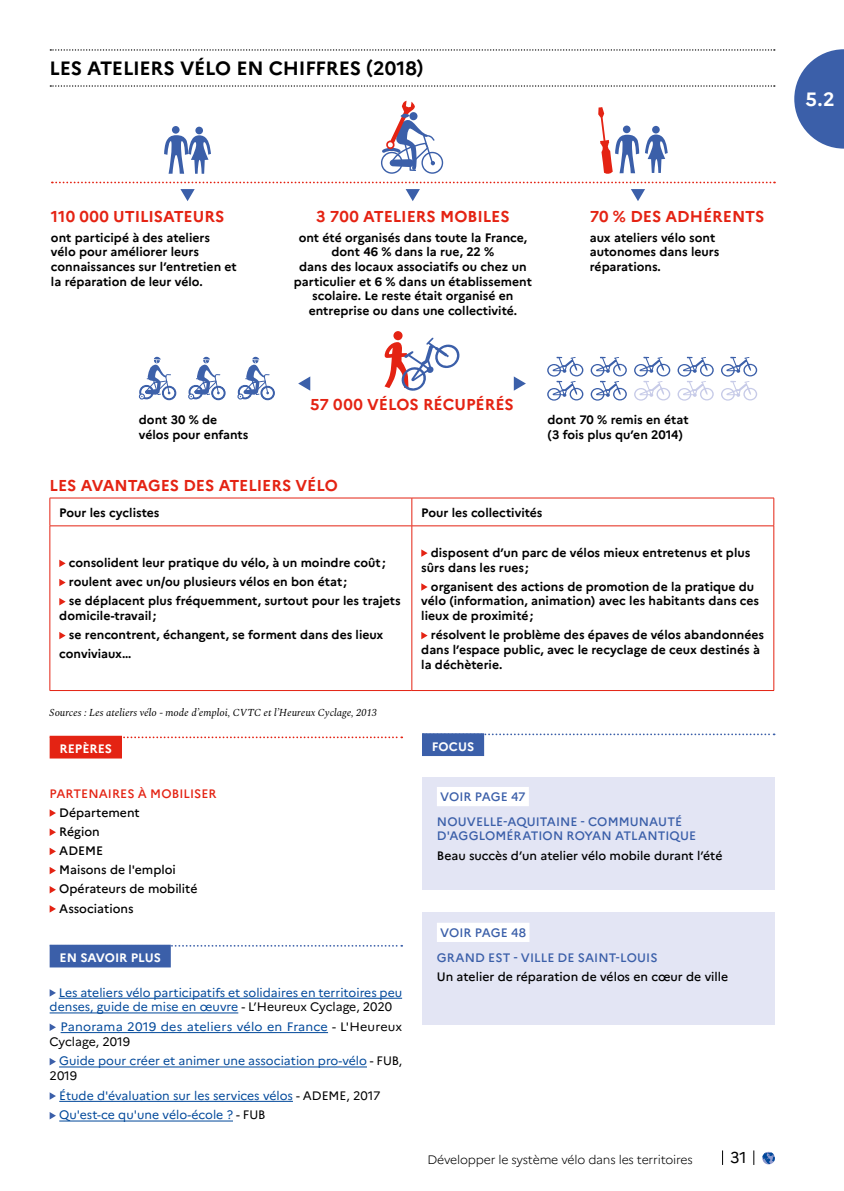
<style>
.page{position:relative;width:844px;height:1191px;background:#fff}
.page>*{position:absolute;margin:0;border:0;box-sizing:border-box;transform-origin:0 0}
.titre_1{font:700 19.25px "Marianne";letter-spacing:-.01em;color:#000}
.theme_2{font:700 19.25px "Marianne";color:#fff}
.Sous_titre_rouge{font:700 15.75px "Marianne";color:#e42313}
.t1{font:15.75px "Marianne";color:#000}
.texte_reperes{font:700 12.25px/14.7px "Marianne";color:#000}
.Texte_courant_7pt{font:12.25px/14.7px "Marianne";color:#00489a}
.texte_reperes-2{font:500 12.25px "Marianne";color:#000}
.lieu_focus{font:500 12.25px/14.7px "Marianne";letter-spacing:.005em;color:#3b5fa9}
.t2{font:300 12.25px "Marianne";letter-spacing:-.015em;color:#000}
.titre_rouge_repère{font:500 12.25px "Marianne";letter-spacing:.005em;color:#e42313}
.renvoi_page{font:500 12.25px "Marianne";letter-spacing:-.005em;color:#3b5fa9}
.en_savoir_plus{font:700 12.25px "Marianne";color:#fff}
.reperes{font:700 12.25px "Marianne";color:#fff}
.légende{font:italic 10.5px "Spectral";color:#000}
.s1{color:#000}
</style>
<div class="page">
<svg style="left:762px;top:1151px;width:12px;height:13px"></svg>
<svg style="left:753px;top:1150px;width:1px;height:15px"></svg>
<svg style="left:722px;top:1150px;width:1px;height:15px"></svg>
<svg style="left:50px;top:49px;width:724px;height:2px"></svg>
<svg style="left:50px;top:85px;width:724px;height:2px"></svg>
<svg style="left:123px;top:736px;width:279px;height:2px"></svg>
<div style="left:50px;top:735px;width:72px;height:23px;background:#e42313"></div>
<svg style="left:171px;top:945px;width:231px;height:1px"></svg>
<div style="left:50px;top:944px;width:121px;height:23px;background:#3b5fa9"></div>
<hr style="left:59px;top:997px;width:343px;height:1px;background:#00489a">
<hr style="left:50px;top:1012px;width:188px;height:1px;background:#00489a">
<hr style="left:61px;top:1032px;width:267px;height:1px;background:#00489a">
<hr style="left:59px;top:1066px;width:308px;height:1px;background:#00489a">
<hr style="left:59px;top:1100px;width:234px;height:1px;background:#00489a">
<hr style="left:59px;top:1120px;width:174px;height:1px;background:#00489a">
<svg style="left:50px;top:809px;width:6px;height:7px"></svg>
<svg style="left:50px;top:828px;width:6px;height:8px"></svg>
<svg style="left:50px;top:848px;width:6px;height:7px"></svg>
<svg style="left:50px;top:867px;width:6px;height:7px"></svg>
<svg style="left:50px;top:886px;width:6px;height:7px"></svg>
<svg style="left:50px;top:905px;width:6px;height:7px"></svg>
<svg style="left:50px;top:989px;width:6px;height:7px"></svg>
<svg style="left:50px;top:1024px;width:6px;height:7px"></svg>
<svg style="left:50px;top:1058px;width:6px;height:7px"></svg>
<svg style="left:50px;top:1092px;width:6px;height:7px"></svg>
<svg style="left:50px;top:1112px;width:6px;height:7px"></svg>
<svg style="left:484px;top:733px;width:290px;height:2px"></svg>
<div style="left:422px;top:733px;width:62px;height:23px;background:#3b5fa9"></div>
<div style="left:422px;top:777px;width:352px;height:112px;background:#e3e5f4"></div>
<div style="left:437px;top:787px;width:91px;height:19px;background:#fff"></div>
<div style="left:422px;top:912px;width:352px;height:113px;background:#e3e5f4"></div>
<div style="left:437px;top:922px;width:92px;height:20px;background:#fff"></div>
<svg style="left:50px;top:499px;width:1px;height:26px"></svg>
<hr style="left:50px;top:526px;width:1px;height:164px;background:#e42313">
<hr style="left:50px;top:498px;width:362px;height:1px;background:#e42313">
<hr style="left:412px;top:498px;width:361px;height:1px;background:#e42313">
<svg style="left:411px;top:498px;width:1px;height:27px"></svg>
<svg style="left:773px;top:498px;width:1px;height:27px"></svg>
<hr style="left:411px;top:526px;width:1px;height:164px;background:#e42313">
<hr style="left:773px;top:526px;width:1px;height:164px;background:#e42313">
<hr style="left:50px;top:525px;width:362px;height:1px;background:#e42313">
<hr style="left:412px;top:525px;width:361px;height:1px;background:#e42313">
<hr style="left:50px;top:690px;width:362px;height:1px;background:#e42313">
<hr style="left:412px;top:690px;width:361px;height:1px;background:#e42313">
<svg style="left:59px;top:559px;width:7px;height:8px"></svg>
<svg style="left:59px;top:579px;width:7px;height:7px"></svg>
<svg style="left:59px;top:598px;width:7px;height:7px"></svg>
<svg style="left:59px;top:632px;width:7px;height:7px"></svg>
<svg style="left:421px;top:549px;width:6px;height:8px"></svg>
<svg style="left:421px;top:583px;width:6px;height:8px"></svg>
<svg style="left:421px;top:632px;width:6px;height:7px"></svg>
<svg style="left:405px;top:189px;width:15px;height:12px"></svg>
<svg style="left:631px;top:189px;width:14px;height:12px"></svg>
<svg style="left:164px;top:126px;width:47px;height:48px"></svg>
<svg style="left:180px;top:189px;width:15px;height:12px"></svg>
<svg style="left:547px;top:357px;width:36px;height:44px"></svg>
<svg style="left:590px;top:357px;width:36px;height:44px"></svg>
<svg style="left:677px;top:357px;width:36px;height:44px"></svg>
<svg style="left:634px;top:357px;width:36px;height:44px"></svg>
<svg style="left:721px;top:357px;width:36px;height:44px"></svg>
<svg style="left:52px;top:182px;width:722px;height:1px"></svg>
<svg style="left:598px;top:107px;width:69px;height:67px"></svg>
<svg style="left:381px;top:101px;width:62px;height:73px"></svg>
<svg style="left:513px;top:376px;width:13px;height:15px"></svg>
<svg style="left:298px;top:376px;width:12px;height:15px"></svg>
<div style="left:393px;top:331px;width:9px;height:9px;background:#e42313;border-radius:50%"></div>
<svg style="left:384px;top:337px;width:76px;height:54px"></svg>
<svg style="left:237px;top:357px;width:38px;height:44px"></svg>
<svg style="left:188px;top:357px;width:38px;height:44px"></svg>
<svg style="left:139px;top:357px;width:38px;height:44px"></svg>
<svg style="left:794px;top:49px;width:49px;height:100px"></svg>
<p class="titre_1" style="left:50px;top:57px;width:375px">LES ATELIERS VÉLO EN CHIFFRES (2018)</p>
<p class="Sous_titre_rouge" style="left:51px;top:207px;width:175px">110 000 UTILISATEURS</p>
<p class="texte_reperes" style="left:51px;top:230px;width:187px">ont participé à des ateliers vélo pour améliorer leurs connaissances sur l’entretien et la réparation de leur vélo.</p>
<p class="Sous_titre_rouge" style="left:316px;top:207px;width:195px">3 700 ATELIERS MOBILES</p>
<p class="texte_reperes" style="left:294px;top:230px;width:239px;text-align:center">ont été organisés dans toute la France, dont 46 % dans la rue, 22 %<br>dans des locaux associatifs ou chez un particulier et 6 % dans un établissement scolaire. Le reste était organisé en entreprise ou dans une collectivité.</p>
<p class="Sous_titre_rouge" style="left:310px;top:395px;width:205px">57 000 VÉLOS RÉCUPÉRÉS</p>
<p class="Sous_titre_rouge" style="left:589px;top:207px;width:176px">70 % DES ADHÉRENTS</p>
<p class="texte_reperes" style="left:589px;top:230px;width:131px">aux ateliers vélo sont autonomes dans leurs réparations.</p>
<p class="texte_reperes" style="left:139px;top:412px;width:111px">dont 30 % de vélos pour enfants</p>
<p class="texte_reperes" style="left:547px;top:412px;width:142px">dont 70 % remis en état (3 fois plus qu’en 2014)</p>
<p class="Sous_titre_rouge" style="left:50px;top:475px;width:290px">LES AVANTAGES DES ATELIERS VÉLO</p>
<p class="texte_reperes" style="left:59px;top:505px;width:102px">Pour les cyclistes</p>
<p class="texte_reperes" style="left:421px;top:505px;width:123px">Pour les collectivités</p>
<p class="texte_reperes" style="left:69px;top:555px;width:318px">consolident leur pratique du vélo, à un moindre coût ;</p>
<p class="texte_reperes" style="left:69px;top:574px;width:280px">roulent avec un/ou plusieurs vélos en bon état ;</p>
<p class="texte_reperes" style="left:59px;top:593px;width:343px;text-indent:10px">se déplacent plus fréquemment, surtout pour les trajets domicile-travail;</p>
<p class="texte_reperes" style="left:69px;top:627px;width:316px">se rencontrent, échangent, se forment dans des lieux</p>
<p class="texte_reperes" style="left:59px;top:647px;width:74px">conviviaux…</p>
<p class="texte_reperes" style="left:421px;top:545px;width:330px;text-indent:10px">disposent d’un parc de vélos mieux entretenus et plus sûrs dans les rues ;</p>
<p class="texte_reperes" style="left:421px;top:579px;width:339px;text-indent:10px">organisent des actions de promotion de la pratique du vélo (information, animation) avec les habitants dans ces lieux de proximité;</p>
<p class="texte_reperes" style="left:421px;top:627px;width:344px;text-indent:10px">résolvent le problème des épaves de vélos abandonnées dans l’espace public, avec le recyclage de ceux destinés à la déchèterie.</p>
<p class="légende" style="left:50px;top:705px;width:329px">Sources : Les ateliers vélo - mode d’emploi, CVTC et l’Heureux Cyclage, 2013</p>
<p class="reperes" style="left:60px;top:741px;width:54px">REPÈRES</p>
<p class="titre_rouge_repère" style="left:50px;top:785px;width:168px">PARTENAIRES À MOBILISER</p>
<p class="texte_reperes-2" style="left:59px;top:805px;width:82px">Département</p>
<p class="texte_reperes-2" style="left:59px;top:824px;width:42px">Région</p>
<p class="texte_reperes-2" style="left:59px;top:843px;width:45px">ADEME</p>
<p class="texte_reperes-2" style="left:59px;top:862px;width:118px">Maisons de l'emploi</p>
<p class="texte_reperes-2" style="left:59px;top:881px;width:140px">Opérateurs de mobilité</p>
<p class="texte_reperes-2" style="left:59px;top:900px;width:76px">Associations</p>
<p class="en_savoir_plus" style="left:60px;top:950px;width:103px">EN SAVOIR PLUS</p>
<p class="Texte_courant_7pt" style="left:50px;top:985px;width:354px;text-indent:9px">Les ateliers vélo participatifs et solidaires en territoires peu denses, guide de mise en œuvre <span class="s1">- L’Heureux Cyclage, 2020</span></p>
<p class="Texte_courant_7pt" style="left:50px;top:1019px;width:354px;text-indent:11px">Panorama 2019 des ateliers vélo en France <span class="s1">- L'Heureux<br>Cyclage, 2019</span></p>
<p class="Texte_courant_7pt" style="left:50px;top:1053px;width:354px;text-indent:9px">Guide pour créer et animer une association pro-vélo <span class="s1">- FUB,<br>2019</span></p>
<p class="Texte_courant_7pt" style="left:59px;top:1088px;width:323px">Étude d'évaluation sur les services vélos <span class="s1">- ADEME, 2017</span></p>
<p class="Texte_courant_7pt" style="left:59px;top:1107px;width:208px">Qu'est-ce qu'une vélo-école ? <span class="s1">- FUB</span></p>
<p class="en_savoir_plus" style="left:432px;top:739px;width:44px">FOCUS</p>
<p class="renvoi_page" style="left:440px;top:789px;width:87px">VOIR PAGE 47</p>
<p class="lieu_focus" style="left:437px;top:814px;width:261px">NOUVELLE-AQUITAINE - COMMUNAUTÉ<br>D'AGGLOMÉRATION ROYAN ATLANTIQUE</p>
<p class="texte_reperes-2" style="left:437px;top:847px;width:287px">Beau succès d’un atelier vélo mobile durant l’été</p>
<p class="renvoi_page" style="left:440px;top:925px;width:87px">VOIR PAGE 48</p>
<p class="lieu_focus" style="left:437px;top:949px;width:222px">GRAND EST - VILLE DE SAINT-LOUIS</p>
<p class="texte_reperes-2" style="left:437px;top:969px;width:293px">Un atelier de réparation de vélos en cœur de ville</p>
<p class="t2" style="left:427px;top:1151px;width:267px">Développer le système vélo dans les territoires</p>
<p class="t1" style="left:730px;top:1147px;width:18px">31</p>
<p class="theme_2" style="left:805px;top:88px;width:31px">5.2</p>
</div>
